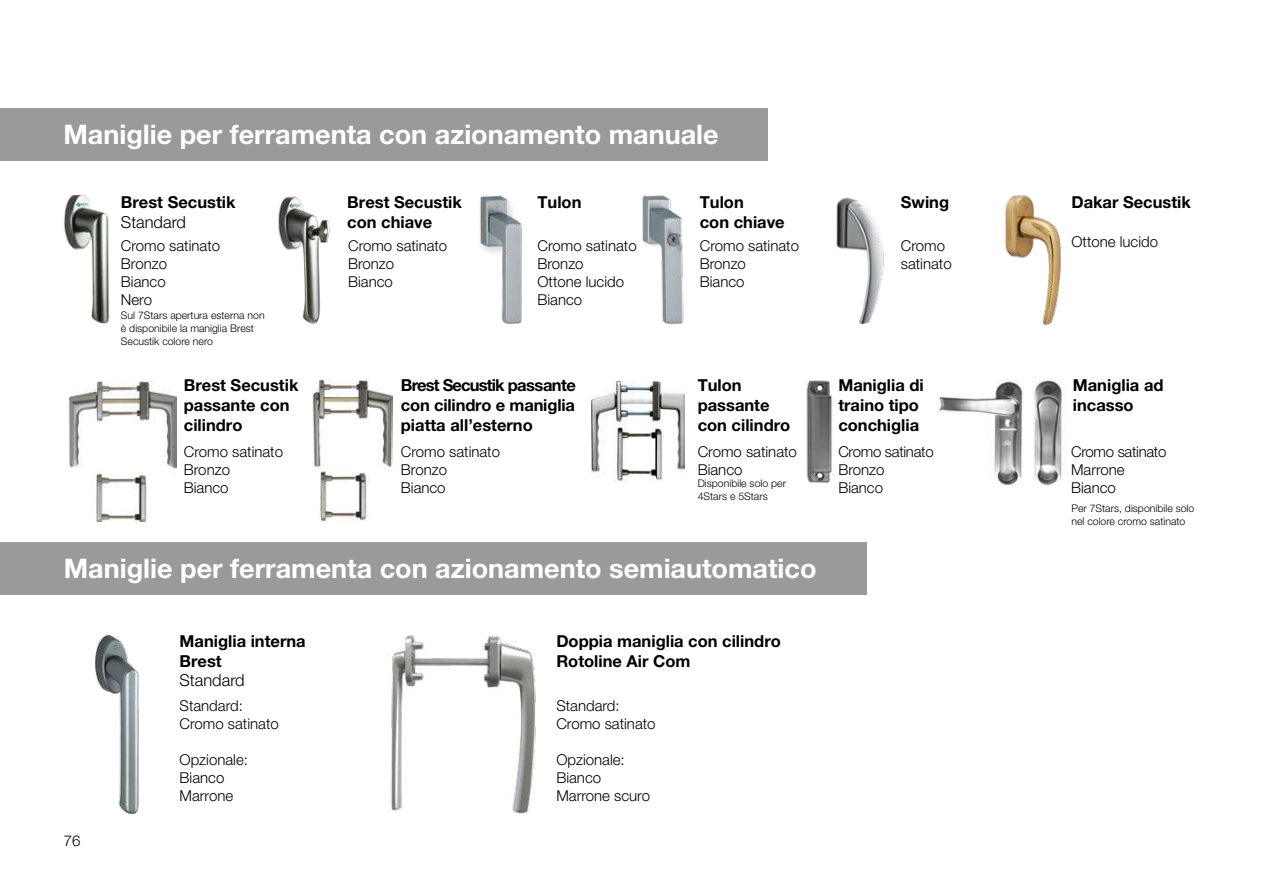
<style>
.page{position:relative;width:1263px;height:893px;background:#fff}
.page>*{position:absolute;margin:0;border:0;box-sizing:border-box;transform-origin:0 0}
.t1{font:700 27px "Helvetica Neue LT Pro";color:#fff}
.t2{font:700 16.5px/19.8px "Helvetica Neue LT Pro";color:#000}
.t3{font:300 16.5px "Helvetica Neue LT Pro";color:#000}
.t4{font:300 15px/18px "Helvetica Neue LT Pro";color:#000}
.t5{font:300 15px/18px "Helvetica Neue LT Pro";letter-spacing:-.02em;color:#000}
.t6{font:300 10.5px/12.6px "Helvetica Neue LT Pro";color:#000}
</style>
<div class="page">
<img style="left:64px;top:195px;width:46px;height:129px">
<img style="left:278px;top:196px;width:52px;height:128px">
<img style="left:69px;top:381px;width:107px;height:140px">
<img style="left:313px;top:380px;width:79px;height:141px">
<img style="left:1005px;top:195px;width:56px;height:130px">
<img style="left:836px;top:197px;width:48px;height:128px">
<img style="left:480px;top:195px;width:42px;height:129px">
<img style="left:642px;top:195px;width:42px;height:129px">
<img style="left:938px;top:380px;width:124px;height:106px">
<div style="left:0;top:108px;width:768px;height:52px;background:#9a9a9a"></div>
<div style="left:0;top:542px;width:866px;height:52px;background:#9a9a9a"></div>
<img style="left:591px;top:381px;width:93px;height:101px">
<img style="left:806px;top:380px;width:27px;height:103px">
<img style="left:96px;top:635px;width:43px;height:178px">
<img style="left:387px;top:635px;width:149px;height:178px">
<h1 class="t1" style="left:63px;top:117px;width:657px">Maniglie per ferramenta con azionamento manuale</h1>
<p class="t2" style="left:121px;top:192px;width:116px">Brest Secustik</p>
<p class="t3" style="left:121px;top:212px;width:67px">Standard</p>
<p class="t2" style="left:347px;top:192px;width:116px">Brest Secustik con chiave</p>
<p class="t2" style="left:537px;top:192px;width:45px">Tulon</p>
<p class="t2" style="left:700px;top:192px;width:45px">Tulon</p>
<p class="t2" style="left:1071px;top:192px;width:121px">Dakar Secustik</p>
<p class="t2" style="left:700px;top:212px;width:86px">con chiave</p>
<p class="t2" style="left:901px;top:192px;width:50px">Swing</p>
<p class="t4" style="left:121px;top:237px;width:101px">Cromo satinato<br>Bronzo<br>Bianco<br>Nero</p>
<p class="t4" style="left:348px;top:237px;width:101px">Cromo satinato<br>Bronzo<br>Bianco</p>
<p class="t4" style="left:537px;top:237px;width:101px">Cromo satinato<br>Bronzo<br>Ottone lucido<br>Bianco</p>
<p class="t4" style="left:700px;top:237px;width:101px">Cromo satinato<br>Bronzo<br>Bianco</p>
<p class="t4" style="left:901px;top:237px;width:46px">Cromo</p>
<p class="t4" style="left:1071px;top:232px;width:88px">Ottone lucido</p>
<p class="t4" style="left:901px;top:255px;width:52px">satinato</p>
<p class="t6" style="left:121px;top:309px;width:145px">Sul 7Stars apertura esterna non è disponibile la maniglia Brest<br>Secustik colore nero</p>
<p class="t2" style="left:184px;top:375px;width:116px">Brest Secustik passante con cilindro</p>
<p class="t2" style="left:401px;top:375px;width:177px;text-align:justify">Brest Secustik passante con cilindro e maniglia piatta all’esterno</p>
<p class="t2" style="left:698px;top:375px;width:94px">Tulon passante con cilindro</p>
<p class="t2" style="left:838px;top:375px;width:87px">Maniglia di traino tipo conchiglia</p>
<p class="t4" style="left:698px;top:442px;width:101px">Cromo satinato<br>Bianco</p>
<p class="t6" style="left:698px;top:477px;width:90px">Disponibile solo per<br>4Stars e 5Stars</p>
<p class="t2" style="left:1073px;top:375px;width:92px">Maniglia ad incasso</p>
<p class="t4" style="left:184px;top:442px;width:101px">Cromo satinato<br>Bronzo<br>Bianco</p>
<p class="t5" style="left:838px;top:442px;width:97px">Cromo satinato<br>Bronzo<br>Bianco</p>
<p class="t4" style="left:401px;top:442px;width:101px">Cromo satinato<br>Bronzo<br>Bianco</p>
<p class="t5" style="left:1071px;top:442px;width:97px">Cromo satinato<br>Marrone<br>Bianco</p>
<h1 class="t1" style="left:64px;top:551px;width:754px">Maniglie per ferramenta con azionamento semiautomatico</h1>
<p class="t4" style="left:64px;top:831px;width:18px">76</p>
<p class="t2" style="left:180px;top:631px;width:128px">Maniglia interna<br>Brest</p>
<p class="t3" style="left:180px;top:670px;width:67px">Standard</p>
<p class="t4" style="left:180px;top:696px;width:101px">Standard:<br>Cromo satinato</p>
<p class="t4" style="left:180px;top:750px;width:70px">Opzionale:<br>Bianco<br>Marrone</p>
<p class="t2" style="left:556px;top:631px;width:226px">Doppia maniglia con cilindro<br>Rotoline Air Com</p>
<p class="t4" style="left:556px;top:696px;width:101px">Standard:<br>Cromo satinato</p>
<p class="t4" style="left:556px;top:750px;width:95px">Opzionale:<br>Bianco<br>Marrone scuro</p>
<p class="t6" style="left:1071px;top:502px;width:124px">Per 7Stars, disponibile solo nel colore cromo satinato</p>
</div>
